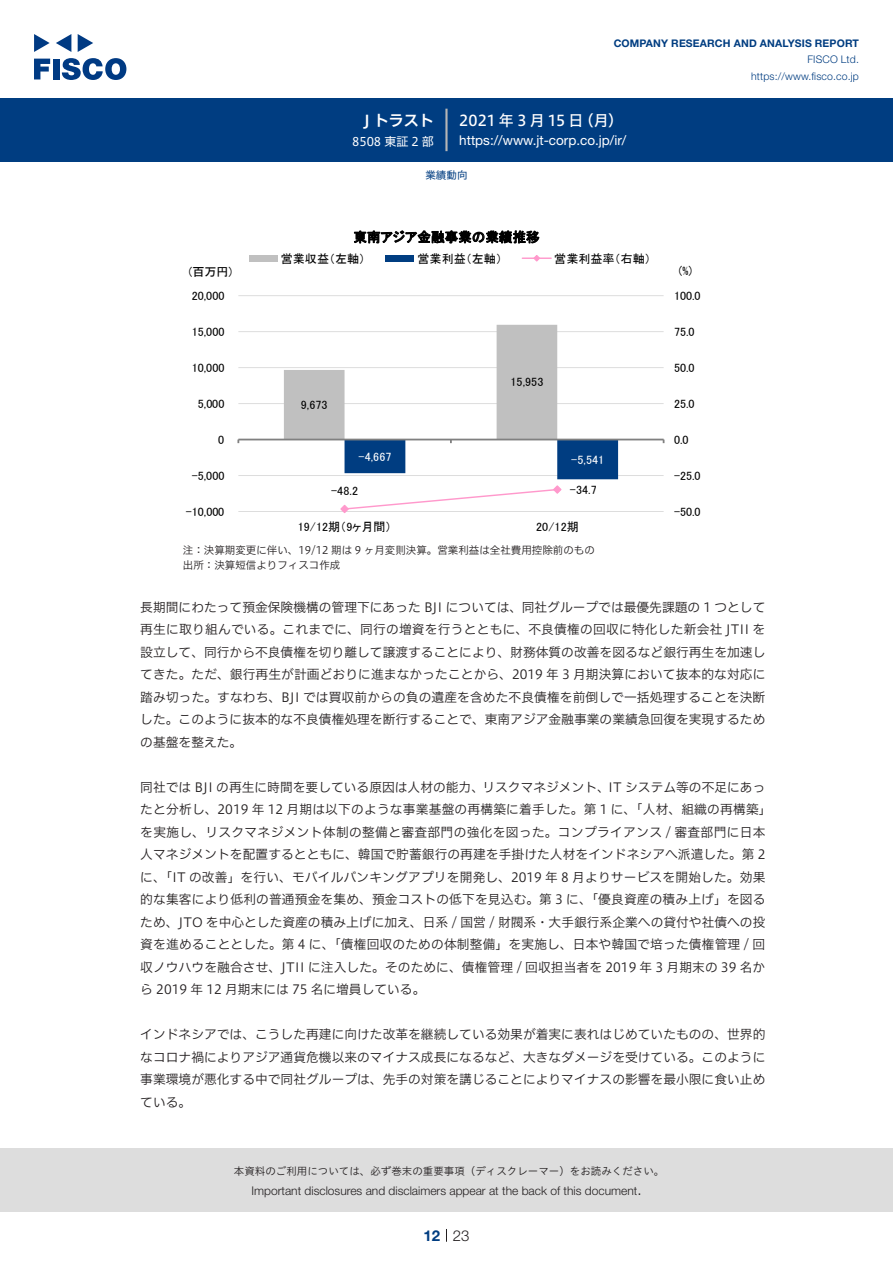
<style>
.page{position:relative;width:893px;height:1263px;background:#fff}
.page>*{position:absolute;margin:0;border:0;box-sizing:border-box;transform-origin:0 0}
.t1{font:15px "Hiragino UD Sans F Std N W5";color:#fff}
.t2{font:15px "Hiragino UD Sans F Std N W6";color:#fff}
.t3{font:300 15px "Helvetica Neue LT Std";color:#231f20}
.t4{font:700 15px "Helvetica Neue LT Std";color:#003d81}
.t5{font:13.5px "Helvetica Neue LT Std";color:#fff}
.t6{font:13.5px "MS P Gothic";letter-spacing:.01em;color:#000}
.本文3mm{font:12.75px/22.5px "Hiragino UD Sans F Std N W3";letter-spacing:.005em;color:#231f20;text-align:justify}
.t7{font:12.15px "MS P Gothic";color:#fff}
.t8{font:12px "MS P Gothic";color:#000}
.t9{font:300 12px "Helvetica Neue LT Std";color:#231f20}
.t10{font:12px "Hiragino UD Sans F Std N W4";color:#fff}
.t11{font:12px "MS P Gothic";color:#fff}
.表組み基本スタイル{font:10.5px "Hiragino UD Sans F Std N W3";color:#231f20}
.t12{font:10.5px "Hiragino UD Sans Std W3";color:#231f20}
.t13{font:700 10.5px "Helvetica Neue LT Std";letter-spacing:.015em;color:#003d81}
.t14{font:300 10.5px/16.5px "Helvetica Neue LT Std";letter-spacing:.015em;color:#003d81;text-align:right}
.ヘッダー{font:10.5px "Hiragino UD Sans F Std N W4";color:#003d81}
</style>
<div class="page">
<div style="left:0;top:1148px;width:893px;height:64px;background:#ddd"></div>
<svg style="left:34px;top:59px;width:16px;height:20px"></svg>
<div style="left:53px;top:59px;width:6px;height:20px;background:#003a83"></div>
<svg style="left:62px;top:58px;width:64px;height:22px"></svg>
<svg style="left:34px;top:34px;width:16px;height:18px"></svg>
<svg style="left:78px;top:34px;width:15px;height:18px"></svg>
<svg style="left:56px;top:34px;width:15px;height:18px"></svg>
<div style="left:0;top:98px;width:893px;height:64px;background:#003d81"></div>
<hr style="left:445px;top:109px;width:3px;height:42px;background:#b5b5b6">
<svg style="left:446px;top:1229px;width:1px;height:13px"></svg>
<hr style="left:238px;top:511px;width:426px;height:1px;background:#ddd">
<hr style="left:238px;top:475px;width:426px;height:1px;background:#ddd">
<hr style="left:238px;top:403px;width:426px;height:1px;background:#ddd">
<hr style="left:238px;top:367px;width:426px;height:1px;background:#ddd">
<hr style="left:238px;top:331px;width:426px;height:1px;background:#ddd">
<hr style="left:238px;top:295px;width:426px;height:1px;background:#ddd">
<hr style="left:238px;top:439px;width:426px;height:1px;background:#808080">
<svg style="left:284px;top:325px;width:334px;height:154px"></svg>
<svg style="left:340px;top:485px;width:222px;height:28px"></svg>
<div style="left:249px;top:255px;width:29px;height:6px;background:#c0c0c0"></div>
<div style="left:386px;top:255px;width:28px;height:6px;background:#003d81"></div>
<hr style="left:522px;top:257px;width:29px;height:2px;background:#f9c">
<svg style="left:533px;top:255px;width:8px;height:7px"></svg>
<p class="t2" style="left:364px;top:109px;width:71px">J トラスト</p>
<p class="t10" style="left:352px;top:132px;width:83px">8508 東証 2 部</p>
<p class="t13" style="left:614px;top:37px;width:247px">COMPANY RESEARCH AND ANALYSIS REPORT</p>
<p class="t14" style="left:751px;top:51px;width:109px">FISCO Ltd. https://www.fisco.co j p.</p>
<p class="t1" style="left:459px;top:109px;width:126px">2021 年 3 月 15 日</p>
<p class="t1" style="left:579px;top:109px;width:46px">（月(</p>
<p class="t5" style="left:459px;top:132px;width:169px">h t t p s : / / w w w -j t. c o r p . c o j p. /i r/</p>
<p class="ヘッダー" style="left:425px;top:167px;width:43px">業績動向</p>
<p class="t6" style="left:353px;top:230px;width:188px">東南アジア金融事業の業績推移</p>
<p class="t8" style="left:189px;top:266px;width:45px">(百万円(</p>
<p class="t8" style="left:281px;top:252px;width:86px">営業収益（左軸）</p>
<p class="t8" style="left:418px;top:252px;width:86px">営業利益（左軸）</p>
<p class="t8" style="left:554px;top:252px;width:98px">営業利益率（右軸(</p>
<p class="t8" style="left:679px;top:265px;width:15px">(%)</p>
<p class="t8" style="left:192px;top:289px;width:34px">20,000</p>
<p class="t8" style="left:674px;top:289px;width:28px">100.0</p>
<p class="t8" style="left:192px;top:325px;width:34px">15,000</p>
<p class="t8" style="left:674px;top:325px;width:22px">75.0</p>
<p class="t8" style="left:192px;top:361px;width:34px">10,000</p>
<p class="t8" style="left:674px;top:361px;width:22px">50.0</p>
<p class="t8" style="left:510px;top:376px;width:34px">15,953</p>
<p class="t8" style="left:198px;top:397px;width:28px">5,000</p>
<p class="t8" style="left:301px;top:399px;width:28px">9,673</p>
<p class="t8" style="left:674px;top:397px;width:22px">25.0</p>
<p class="t8" style="left:218px;top:433px;width:8px">0</p>
<p class="t8" style="left:674px;top:433px;width:16px">0.0</p>
<p class="t11" style="left:358px;top:450px;width:35px">-4,667</p>
<p class="t7" style="left:571px;top:453px;width:34px">-5,541</p>
<p class="t8" style="left:192px;top:469px;width:34px">-5,000</p>
<p class="t8" style="left:674px;top:469px;width:28px">-25.0</p>
<p class="t8" style="left:331px;top:485px;width:28px">-48.2</p>
<p class="t8" style="left:570px;top:484px;width:28px">-34.7</p>
<p class="t8" style="left:186px;top:505px;width:40px">-10,000</p>
<p class="t8" style="left:674px;top:505px;width:28px">-50.0</p>
<p class="t8" style="left:298px;top:521px;width:95px">19/12期 9（ヶ月間）</p>
<p class="t8" style="left:536px;top:521px;width:44px">20/12期</p>
<p class="表組み基本スタイル" style="left:183px;top:542px;width:414px">注：決算期変更に伴い、19/12 期は 9 ヶ月変則決算。営業利益は全社費用控除前のもの</p>
<p class="表組み基本スタイル" style="left:183px;top:557px;width:159px">出所：決算短信よりフィスコ作成</p>
<p class="本文3mm" style="left:140px;top:595px;width:627px">長期間にわたって預金保険機構の管理下にあった BJI については、同社グループでは最優先課題の 1 つとして再生に取り組んでいる。これまでに、同行の増資を行うとともに、不良債権の回収に特化した新会社 JTII を設立して、同行から不良債権を切り離して譲渡することにより、財務体質の改善を図るなど銀行再生を加速してきた。ただ、銀行再生が計画どおりに進まなかったことから、2019 年 3 月期決算において抜本的な対応に踏み切った。すなわち、BJI では買収前からの負の遺産を含めた不良債権を前倒しで一括処理することを決断した。このように抜本的な不良債権処理を断行することで、東南アジア金融事業の業績急回復を実現するための基盤を整えた。</p>
<p class="本文3mm" style="left:140px;top:775px;width:633px;text-align:left">同社では BJI の再生に時間を要している原因は人材の能力、リスクマネジメント、IT システム等の不足にあったと分析し、2019 年 12 月期は以下のような事業基盤の再構築に着手した。第 1 に、「人材、組織の再構築「を実施し、リスクマネジメント体制の整備と審査部門の強化を図った。コンプライアンス / 審査部門に日本人マネジメントを配置するとともに、韓国で貯蓄銀行の再建を手掛けた人材をインドネシアへ派遣した。第 2に、「IT の改善」を行い、モバイルバンキングアプリを開発し、2019 年 8 月よりサービスを開始した。効果的な集客により低利の普通預金を集め、預金コストの低下を見込む。第 3 に、「優良資産の積み上げ」を図るため、JTO を中心とした資産の積み上げに加え、日系 / 国営 / 財閥系・大手銀行系企業への貸付や社債への投資を進めることとした。第 4 に、「債権回収のための体制整備」を実施し、日本や韓国で培った債権管理 / 回収ノウハウを融合させ、JTII に注入した。そのために、債権管理 / 回収担当者を 2019 年 3 月期末の 39 名から 2019 年 12 月期末には 75 名に増員している。</p>
<p class="本文3mm" style="left:140px;top:1022px;width:627px">インドネシアでは、こうした再建に向けた改革を継続している効果が着実に表れはじめていたものの、世界的なコロナ禍によりアジア通貨危機以来のマイナス成長になるなど、大きなダメージを受けている。このように事業環境が悪化する中で同社グループは、先手の対策を講じることによりマイナスの影響を最小限に食い止めている。</p>
<p class="t12" style="left:234px;top:1163px;width:432px">本資料のご利用については、必ず巻末の重要事項（ディスクレーマー）をお読みください。</p>
<p class="t3" style="left:637px;top:1180px;width:6px">.</p>
<p class="t9" style="left:251px;top:1183px;width:387px">Important disclosures and disclaimers appear at the back of this document</p>
<p class="t4" style="left:423px;top:1226px;width:18px">12</p>
<p class="t3" style="left:453px;top:1226px;width:18px">23</p>
</div>
